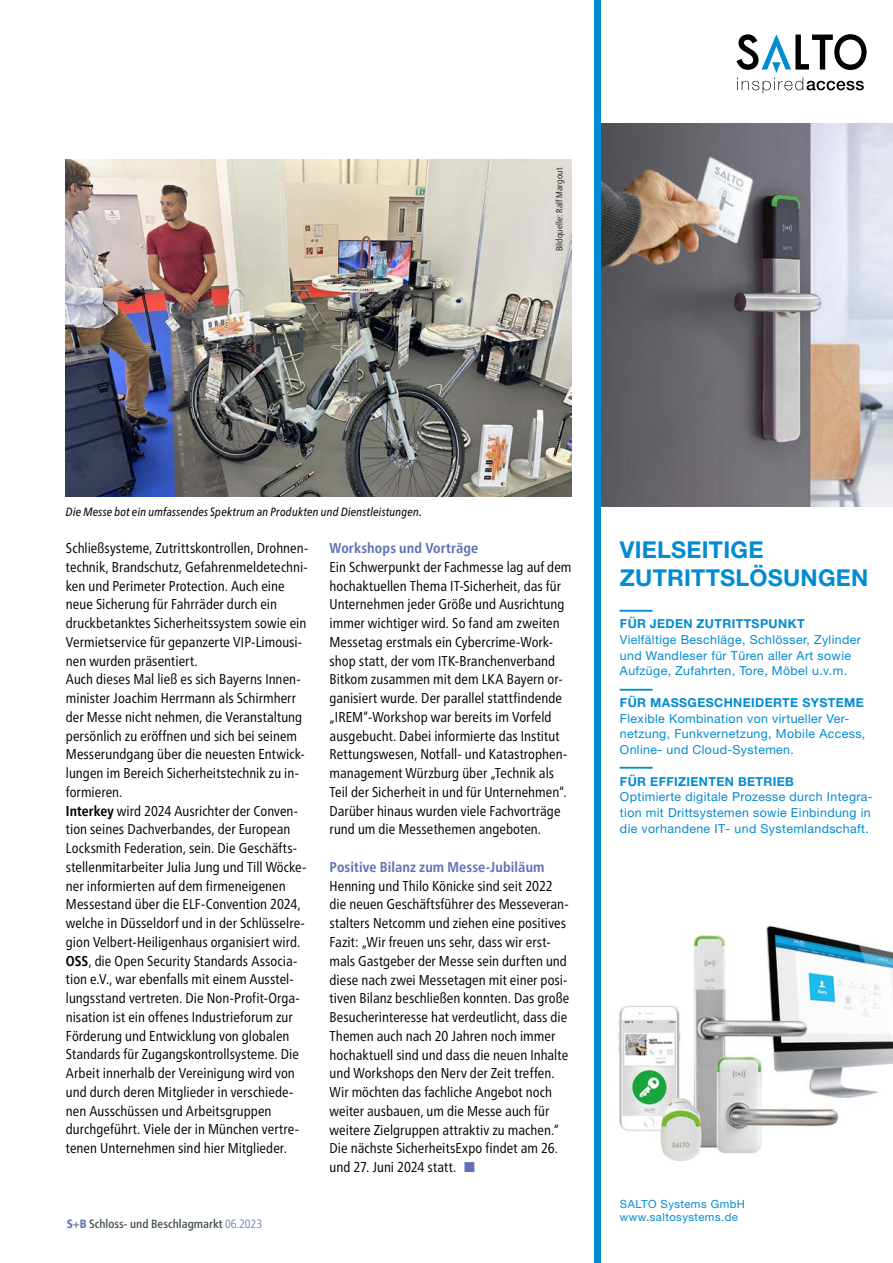
<style>
.page{position:relative;width:893px;height:1263px;background:#fff}
.page>*{position:absolute;margin:0;border:0;box-sizing:border-box;transform-origin:0 0}
.t1{font:700 23.25px/27.8px "Helvetica Neue";letter-spacing:.01em;color:#008bd2}
.t2{font:22.5px "Helvetica Neue";color:#008bd2}
.t3{font:condensed 14.25px/18.8px "Frutiger Neue LT Pro";letter-spacing:.005em;color:#000}
.t4{font:700 condensed 14.25px "Frutiger Neue LT Pro";letter-spacing:.01em;color:#6071b5}
.t5{font:12.3px/15.8px "Helvetica Neue";letter-spacing:.03em;color:#008bd2}
.t6{font:700 12.3px "Helvetica Neue";letter-spacing:.03em;color:#008bd2}
.t7{font:italic condensed 12px "Frutiger Neue LT Pro";letter-spacing:.015em;color:#000}
.t8{font:500 condensed 12px "Frutiger Neue LT Pro";color:#444f50}
.t9{font:11.25px/12.8px "Helvetica Neue";letter-spacing:.04em;color:#008bd2}
.t10{font:300 condensed 9px "Frutiger Neue LT Pro";letter-spacing:.02em;color:#000}
.s1{font-weight:700}
.s2{color:#6071b5}
.s3{font-weight:800;color:#6071b5}
.s4{font-weight:400}
.s5{font-weight:300;color:#6071b5}
</style>
<div class="page">
<img style="left:66px;top:159px;width:506px;height:338px">
<img style="left:601px;top:123px;width:292px;height:383px">
<img style="left:618px;top:926px;width:275px;height:235px">
<div style="left:594px;top:0;width:7px;height:1263px;background:#008bd2"></div>
<svg style="left:736px;top:34px;width:131px;height:59px"></svg>
<p class="t10" style="left:554px;top:251px;width:85px;rotate:-90deg">Bildquelle: Ralf Margout</p>
<p class="t7" style="left:66px;top:504px;width:357px">Die Messe bot ein umfassendes Spektrum an Produkten und Dienstleistungen.</p>
<p class="t3" style="left:66px;top:539px;width:244px">Schließsysteme, Zutrittskontrollen, Drohnen&shy;technik, Brandschutz, Gefahrenmeldetechni&shy;ken und Perimeter Protection. Auch eine neue Sicherung für Fahrräder durch ein druckbetanktes Sicherheitssystem sowie ein Vermietservice für gepanzerte VIP-Limousi&shy;nen wurden präsentiert.<br>Auch dieses Mal ließ es sich Bayerns Innen&shy;minister Joachim Herrmann als Schirmherr der Messe nicht nehmen, die Veranstaltung persönlich zu eröffnen und sich bei seinem Messerundgang über die neuesten Entwick&shy;lungen im Bereich Sicherheitstechnik zu in&shy;formieren.<br><span class="s1">Interkey</span> wird 2024 Ausrichter der Conven&shy;tion seines Dachverbandes, der European Locksmith Federation, sein. Die Geschäfts&shy;stellenmitarbeiter Julia Jung und Till Wöcke&shy;ner informierten auf dem firmeneigenen Messestand über die ELF-Convention 2024, welche in Düsseldorf und in der Schlüsselre&shy;gion Velbert-Heiligenhaus organisiert wird.<br><span class="s1">OSS</span>, die Open Security Standards Associa&shy;tion e.V., war ebenfalls mit einem Ausstel&shy;lungsstand vertreten. Die Non-Profit-Orga&shy;nisation ist ein offenes Industrieforum zur Förderung und Entwicklung von globalen Standards für Zugangskontrollsysteme. Die Arbeit innerhalb der Vereinigung wird von und durch deren Mitglieder in verschiede&shy;nen Ausschüssen und Arbeitsgruppen durchgeführt. Viele der in München vertre&shy;tenen Unternehmen sind hier Mitglieder.</p>
<p class="t4" style="left:330px;top:540px;width:150px">Workshops und Vorträge</p>
<p class="t3" style="left:330px;top:557px;width:243px">Ein Schwerpunkt der Fachmesse lag auf dem hochaktuellen Thema IT-Sicherheit, das für Unternehmen jeder Größe und Ausrichtung immer wichtiger wird. So fand am zweiten Messetag erstmals ein Cybercrime-Work&shy;shop statt, der vom ITK-Branchenverband Bitkom zusammen mit dem LKA Bayern or&shy;ganisiert wurde. Der parallel stattfindende „IREM“-Workshop war bereits im Vorfeld ausgebucht. Dabei informierte das Institut Rettungswesen, Notfall- und Katastrophen&shy;management Würzburg über „Technik als Teil der Sicherheit in und für Unternehmen“.<br>Darüber hinaus wurden viele Fachvorträge rund um die Messethemen angeboten.</p>
<p class="t4" style="left:330px;top:858px;width:217px">Positive Bilanz zum Messe-Jubiläum</p>
<p class="t3" style="left:330px;top:876px;width:241px">Henning und Thilo Könicke sind seit 2022 die neuen Geschäftsführer des Messeveran&shy;stalters Netcomm und ziehen eine positives Fazit: „Wir freuen uns sehr, dass wir erst&shy;mals Gastgeber der Messe sein durften und diese nach zwei Messetagen mit einer posi&shy;tiven Bilanz beschließen konnten. Das große Besucherinteresse hat verdeutlicht, dass die Themen auch nach 20 Jahren noch immer hochaktuell sind und dass die neuen Inhalte und Workshops den Nerv der Zeit treffen.<br>Wir möchten das fachliche Angebot noch weiter ausbauen, um die Messe auch für weitere Zielgruppen attraktiv zu machen.“ Die nächste SicherheitsExpo findet am 26. und 27. Juni 2024 statt. <span class="s2">■</span></p>
<p class="t8" style="left:67px;top:1217px;width:197px"><span class="s3">S</span><span class="s4">+</span><span class="s3">B</span> Schloss- und Beschlagmarkt <span class="s5">06.2023</span></p>
<h1 class="t1" style="left:620px;top:536px;width:250px">VIELSEITIGE<br>ZUTRITTSLÖSUNGEN</h1>
<h2 class="t2" style="left:620px;top:595px;width:34px">–––</h2>
<p class="t6" style="left:620px;top:616px;width:186px">FÜR JEDEN ZUTRITTSPUNKT</p>
<p class="t5" style="left:620px;top:631px;width:242px">Vielfältige Beschläge, Schlösser, Zylinder und Wandleser für Türen aller Art sowie<br>Aufzüge, Zufahrten, Tore, Möbel u.v.m.</p>
<h2 class="t2" style="left:620px;top:674px;width:34px">–––</h2>
<p class="t6" style="left:620px;top:695px;width:245px">FÜR MASSGESCHNEIDERTE SYSTEME</p>
<p class="t5" style="left:620px;top:710px;width:247px">Flexible Kombination von virtueller Ver&shy;netzung, Funkvernetzung, Mobile Access,<br>Online- und Cloud-Systemen.</p>
<h2 class="t2" style="left:620px;top:753px;width:34px">–––</h2>
<p class="t6" style="left:620px;top:774px;width:176px">FÜR EFFIZIENTEN BETRIEB</p>
<p class="t5" style="left:620px;top:789px;width:254px">Optimierte digitale Prozesse durch Integra&shy;tion mit Drittsystemen sowie Einbindung in die vorhandene IT- und Systemlandschaft.</p>
<p class="t9" style="left:620px;top:1197px;width:126px">SALTO Systems GmbH www.saltosystems.de</p>
</div>
